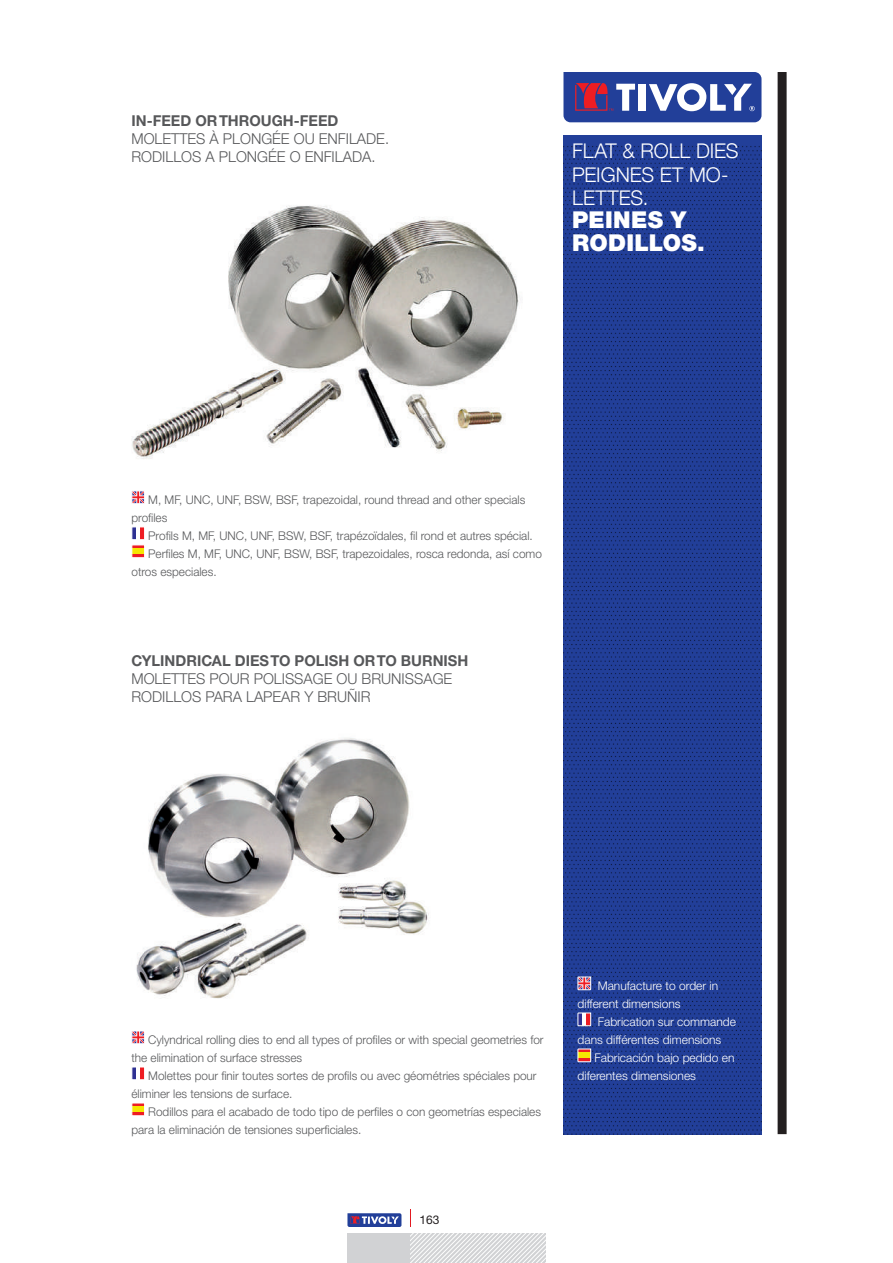
<style>
.page{position:relative;width:893px;height:1263px;background:#fff}
.page>*{position:absolute;margin:0;border:0;box-sizing:border-box;transform-origin:0 0}
.t1{font:900 23.1px/23.1px "Helvetica Neue LT Com";letter-spacing:.015em;color:#fff}
.t2{font:300 20.25px/23.1px "Helvetica Neue LT Com";color:#fff}
.t3{font:300 15px "Helvetica Neue";color:#57585a}
.t4{font:700 15px "Helvetica Neue CE";color:#57585a}
.t5{font:300 12px/18px "Helvetica Neue";color:#57585a}
.t6{font:300 12px/18px "Helvetica Neue";color:#fff}
.t7{font:12px "Helvetica Neue";color:#231f20}
</style>
<div class="page">
<img style="left:563px;top:144px;width:198px;height:990px">
<div style="left:778px;top:72px;width:9px;height:1062px;background:#231f20"></div>
<svg style="left:563px;top:72px;width:198px;height:50px"></svg>
<svg style="left:577px;top:976px;width:14px;height:14px"></svg>
<svg style="left:577px;top:1012px;width:14px;height:14px"></svg>
<svg style="left:577px;top:1048px;width:14px;height:14px"></svg>
<div style="left:347px;top:1233px;width:198px;height:30px;background:#d1d2d4"></div>
<svg style="left:410px;top:1233px;width:135px;height:30px"></svg>
<svg style="left:410px;top:1209px;width:1px;height:18px"></svg>
<svg style="left:347px;top:1213px;width:54px;height:14px"></svg>
<svg style="left:131px;top:491px;width:14px;height:13px"></svg>
<svg style="left:131px;top:527px;width:14px;height:31px"></svg>
<img style="left:132px;top:205px;width:388px;height:254px">
<img style="left:136px;top:738px;width:293px;height:261px">
<svg style="left:131px;top:1031px;width:14px;height:13px"></svg>
<svg style="left:131px;top:1067px;width:14px;height:13px"></svg>
<svg style="left:131px;top:1103px;width:14px;height:13px"></svg>
<p class="t4" style="left:131px;top:111px;width:209px">IN-FEED OR THROUGH-FEED</p>
<p class="t3" style="left:131px;top:129px;width:22px">Molettes</p>
<p class="t3" style="left:210px;top:129px;width:24px">à plong</p>
<p class="t3" style="left:272px;top:129px;width:56px">éeou enfilade</p>
<p class="t3" style="left:385px;top:129px;width:6px">.</p>
<p class="t3" style="left:131px;top:147px;width:20px">Rodillos</p>
<p class="t3" style="left:206px;top:147px;width:24px">a plong</p>
<p class="t3" style="left:268px;top:147px;width:46px">éeoenfilada</p>
<p class="t3" style="left:371px;top:147px;width:6px">.</p>
<h2 class="t2" style="left:572px;top:139px;width:168px">FLAT &amp; ROLL DIES<br>PEIGNE</h2>
<h2 class="t2" style="left:572px;top:162px;width:158px;text-indent:69px">S ET MO-<br>LETTES.</h2>
<h1 class="t1" style="left:572px;top:208px;width:116px">PEINES Y<br>RODILLOS</h1>
<h1 class="t1" style="left:697px;top:231px;width:9px">.</h1>
<p class="t5" style="left:131px;top:490px;width:395px;text-indent:17px">M, MF, UNC, UNF, BSW, BSF, trapezoidal, round thread and other specials profiles</p>
<p class="t5" style="left:148px;top:526px;width:386px">Profils M, MF, UNC, UNF, BSW, BSF, trapézoïdales, fil rond et autres spécial.</p>
<p class="t5" style="left:148px;top:544px;width:395px">Perfiles M, MF, UNC, UNF, BSW, BSF, trapezoidales, rosca redonda, así como</p>
<p class="t5" style="left:131px;top:562px;width:87px">otros especiales.</p>
<p class="t4" style="left:131px;top:651px;width:338px">CYLINDRICAL DIES TO POLISH OR TO BURNISH</p>
<p class="t3" style="left:131px;top:669px;width:22px">Molettes</p>
<p class="t3" style="left:210px;top:669px;width:11px">pour</p>
<p class="t3" style="left:254px;top:669px;width:10px">polissage</p>
<p class="t3" style="left:337px;top:669px;width:35px">ou brunissage</p>
<p class="t3" style="left:131px;top:687px;width:20px">Rodillos</p>
<p class="t3" style="left:206px;top:687px;width:10px">para</p>
<p class="t3" style="left:246px;top:687px;width:10px">lapear</p>
<p class="t3" style="left:304px;top:687px;width:24px">y bru</p>
<p class="t3" style="left:347px;top:687px;width:18px">ñir</p>
<p class="t5" style="left:131px;top:1030px;width:414px;text-indent:17px">Cylyndrical rolling dies to end all types of profiles or with special geometries for the elimination of surface stresses</p>
<p class="t5" style="left:131px;top:1066px;width:407px;text-indent:17px">Molettes pour finir toutes sortes de profils ou avec géométries spéciales pour éliminer les tensions de surface.</p>
<p class="t5" style="left:131px;top:1102px;width:411px;text-indent:17px">Rodillos para el acabado de todo tipo de perfiles o con geometrías especiales para la eliminación de tensiones superficiales.</p>
<p class="t7" style="left:419px;top:1213px;width:22px">163</p>
<p class="t6" style="left:578px;top:976px;width:142px;text-indent:20px">Manufacture to order in different dimensions</p>
<p class="t6" style="left:578px;top:1012px;width:160px;text-indent:20px">Fabrication sur commande dans différentes dimensions</p>
<p class="t6" style="left:578px;top:1048px;width:158px;text-indent:17px">Fabricación bajo pedido en diferentes dimensiones</p>
</div>
